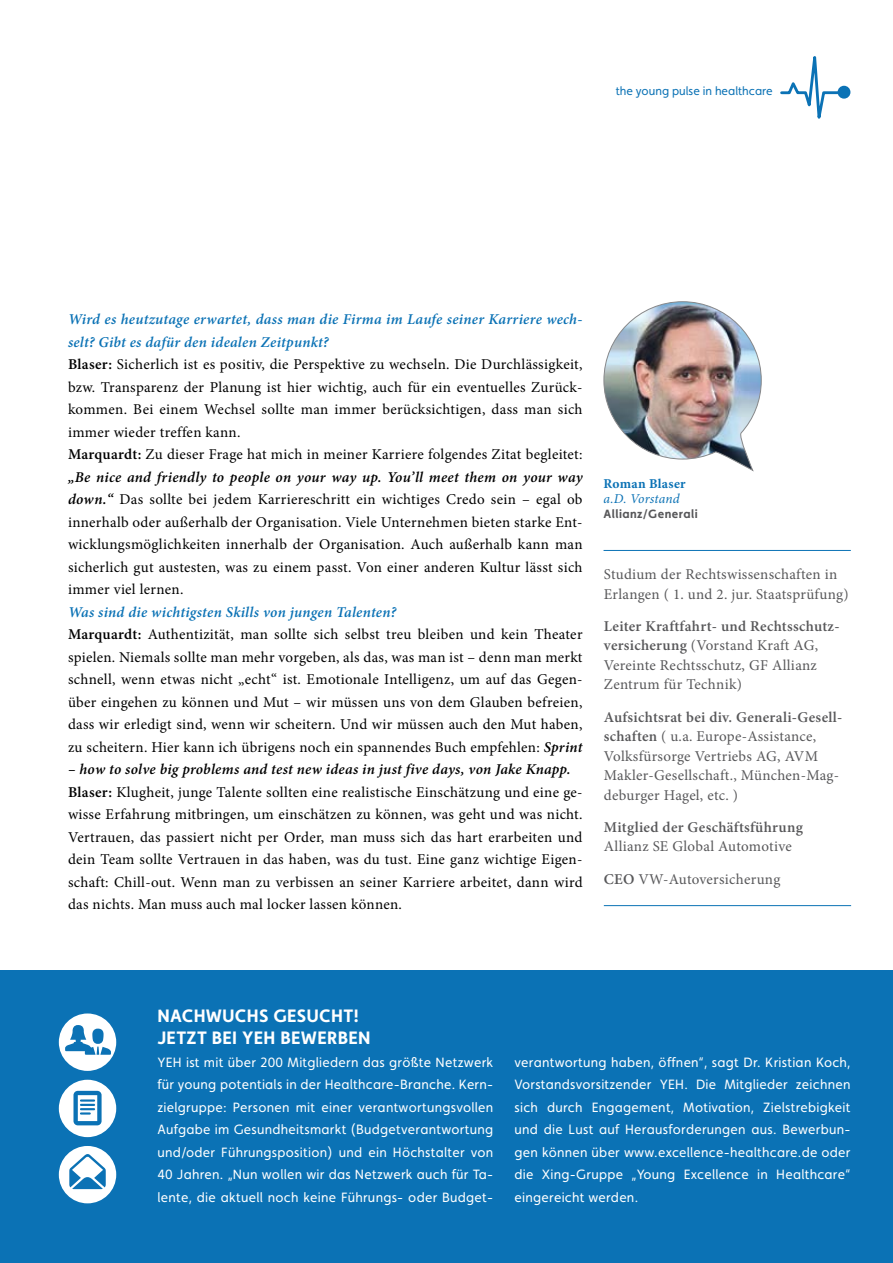
<style>
.page{position:relative;width:893px;height:1263px;background:#fff}
.page>*{position:absolute;margin:0;border:0;box-sizing:border-box;transform-origin:0 0}
.t1{font:700 18px/22.5px "Faricy New";letter-spacing:.02em;color:#fff}
.t2{font:15px/22.5px "Minion Pro";letter-spacing:.02em;color:#000}
.t3{font:15px/19.5px "Minion Pro";letter-spacing:.015em;color:#58585a}
.t4{font:600 15px "Minion Pro";letter-spacing:.02em;color:#58585a}
.t5{font:13.5px/22.5px "Faricy New";letter-spacing:.02em;color:#fff;text-align:justify}
.t6{font:italic 13.5px "Minion Pro";letter-spacing:.01em;color:#0b72b5}
.t7{font:700 13.5px "Minion Pro";letter-spacing:.015em;color:#0b72b5}
.t8{font:12px "Faricy New";color:#0b72b5}
.t9{font:700 12px "Faricy New";letter-spacing:.04em;color:#58585a}
.s1{font-weight:600;font-style:italic;color:#0b72b5}
.s2{font-weight:600}
.s3{font-weight:600;font-style:italic}
</style>
<div class="page">
<svg style="left:780px;top:56px;width:63px;height:63px"></svg>
<div style="left:838px;top:86px;width:12px;height:13px;background:#0b72b5;border-radius:50%"></div>
<img style="left:603px;top:301px;width:159px;height:170px">
<div style="left:0;top:970px;width:893px;height:293px;background:#0b72b5"></div>
<div style="left:59px;top:1146px;width:57px;height:57px;background:#fff;border-radius:50%"></div>
<svg style="left:69px;top:1154px;width:37px;height:35px"></svg>
<div style="left:59px;top:1080px;width:57px;height:57px;background:#fff;border-radius:50%"></div>
<svg style="left:73px;top:1091px;width:29px;height:34px"></svg>
<div style="left:59px;top:1013px;width:57px;height:58px;background:#fff;border-radius:50%"></div>
<svg style="left:65px;top:1020px;width:46px;height:35px"></svg>
<hr style="left:603px;top:550px;width:248px;height:1px;background:#0b72b5">
<hr style="left:604px;top:905px;width:247px;height:1px;background:#0b72b5">
<p class="t8" style="left:616px;top:84px;width:159px">the young pulse in healthcare</p>
<p class="t2" style="left:68px;top:308px;width:516px"><span class="s1">Wird es heutzutage erwartet, dass man die Firma im Laufe seiner Karriere wech&shy;selt? Gibt es dafür den idealen Zeitpunkt?<br></span><span class="s2">Blaser:</span> Sicherlich ist es positiv, die Perspektive zu wechseln. Die Durchlässigkeit, bzw. Transparenz der Planung ist hier wichtig, auch für ein eventuelles Zurück&shy;kommen. Bei einem Wechsel sollte man immer berücksichtigen, dass man sich immer wieder treffen kann.<br><span class="s2">Marquardt:</span> Zu dieser Frage hat mich in meiner Karriere folgendes Zitat begleitet: <span class="s3">„Be nice and friendly to people on your way up. You’ll meet them on your way down.“</span> Das sollte bei jedem Karriereschritt ein wichtiges Credo sein – egal ob innerhalb oder außerhalb der Organisation. Viele Unternehmen bieten starke Ent&shy;wicklungsmöglichkeiten innerhalb der Organisation. Auch außerhalb kann man sicherlich gut austesten, was zu einem passt. Von einer anderen Kultur lässt sich immer viel lernen.</p>
<p class="t2" style="left:68px;top:601px;width:516px"><span class="s1">Was sind die wichtigsten Skills von jungen Talenten?<br></span><span class="s2">Marquardt:</span> Authentizität, man sollte sich selbst treu bleiben und kein Theater spielen. Niemals sollte man mehr vorgeben, als das, was man ist – denn man merkt schnell, wenn etwas nicht „echt“ ist. Emotionale Intelligenz, um auf das Gegen&shy;über eingehen zu können und Mut – wir müssen uns von dem Glauben befreien, dass wir erledigt sind, wenn wir scheitern. Und wir müssen auch den Mut haben, zu scheitern. Hier kann ich übrigens noch ein spannendes Buch empfehlen: <span class="s3">Sprint</span></p>
<p class="t2" style="left:68px;top:758px;width:516px"><span class="s3">– how to solve big problems and test new ideas in just five days, von Jake Knapp.<br></span><span class="s2">Blaser:</span> Klugheit, junge Talente sollten eine realistische Einschätzung und eine ge&shy;wisse Erfahrung mitbringen, um einschätzen zu können, was geht und was nicht.<br>Vertrauen, das passiert nicht per Order, man muss sich das hart erarbeiten und dein Team sollte Vertrauen in das haben, was du tust. Eine ganz wichtige Eigen&shy;schaft: Chill-out. Wenn man zu verbissen an seiner Karriere arbeitet, dann wird das nichts. Man muss auch mal locker lassen können.</p>
<p class="t7" style="left:603px;top:474px;width:84px">Roman Blaser</p>
<p class="t6" style="left:603px;top:490px;width:78px">a.D. Vorstand</p>
<p class="t9" style="left:603px;top:507px;width:96px">Allianz/Generali</p>
<p class="t3" style="left:604px;top:565px;width:246px">Studium der Rechtswissenschaften in<br>Erlangen ( 1. und 2. jur. Staatsprüfung)</p>
<p class="t3" style="left:604px;top:616px;width:237px"><span class="s2">Leiter Kraftfahrt- und Rechtsschutz&shy;versicherung</span> (Vorstand Kraft AG,<br>Vereinte Rechtsschutz, GF Allianz<br>Zentrum für Technik)</p>
<p class="t3" style="left:604px;top:707px;width:240px"><span class="s2">Aufsichtsrat bei div. Generali-Gesell&shy;schaften</span> ( u.a. Europe-Assistance, Volksfürsorge Vertriebs AG, AVM Makler-Gesellschaft., München-Mag&shy;deburger Hagel, etc. )</p>
<p class="t4" style="left:604px;top:817px;width:201px">Mitglied der Geschäftsführung</p>
<p class="t3" style="left:604px;top:830px;width:190px;line-height:32.2px">Allianz SE Global Automotive<br><span class="s2">CEO</span> VW-Autoversicherung</p>
<p class="t1" style="left:157px;top:1004px;width:215px">NACHWUCHS GESUCHT!<br>JETZT BEI YEH BEWERBEN</p>
<p class="t5" style="left:157px;top:1051px;width:337px">YEH ist mit über 200 Mitgliedern das größte Netzwerk für young potentials in der Healthcare-Branche. Kern&shy;zielgruppe: Personen mit einer verantwortungsvollen Aufgabe im Gesundheitsmarkt (Budgetverantwortung und/oder Führungsposition) und ein Höchstalter von 40 Jahren. „Nun wollen wir das Netzwerk auch für Ta&shy;lente, die aktuell noch keine Führungs- oder Budget-</p>
<p class="t5" style="left:514px;top:1051px;width:337px">verantwortung haben, öffnen“, sagt Dr. Kristian Koch, Vorstandsvorsitzender YEH. Die Mitglieder zeichnen sich durch Engagement, Motivation, Zielstrebigkeit und die Lust auf Herausforderungen aus. Bewerbun&shy;gen können über www.excellence-healthcare.de oder die Xing-Gruppe „Young Excellence in Healthcare“ eingereicht werden.</p>
</div>
